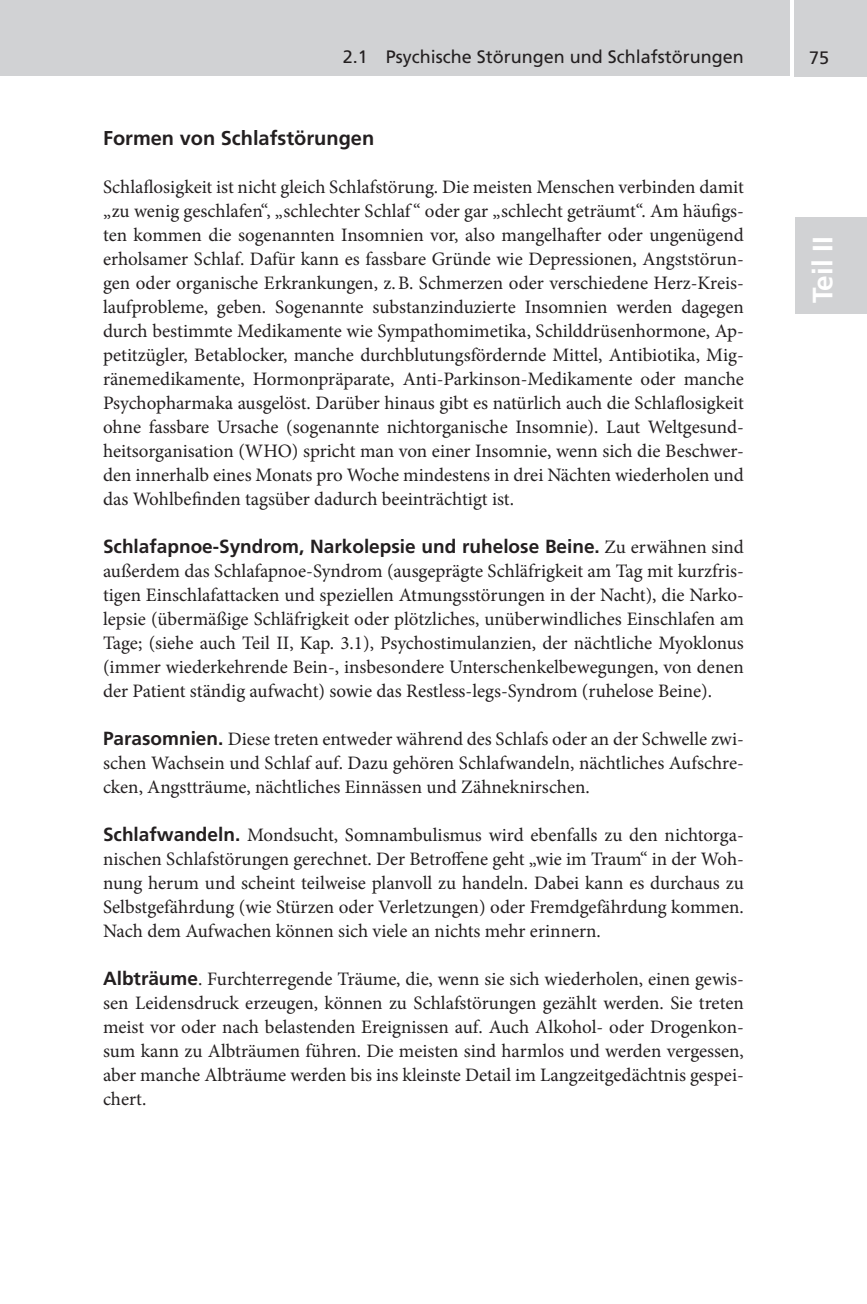
<style>
.page{position:relative;width:867px;height:1304px;background:#fff}
.page>*{position:absolute;margin:0;border:0;box-sizing:border-box;transform-origin:0 0}
.t1{font:700 28px "Frutiger LT";color:#fff}
.t2{font:700 20px "Frutiger LT";color:#231f20}
.t3{font:19px/24px "Minion Pro";color:#231f20;text-align:justify}
.t4{font:700 19px "Frutiger LT";color:#231f20}
.t5{font:18px "Frutiger LT";color:#231f20}
.s1{font-family:"Minion Pro";font-weight:400}
.s2{font-family:"Frutiger LT";font-weight:700}
</style>
<div class="page">
<hr style="left:0;top:0;width:3px;height:75px;background:#d1d2d4">
<div style="left:1px;top:0;width:788px;height:76px;background:#d1d2d4"></div>
<div style="left:794px;top:0;width:73px;height:76px;background:#d1d2d4"></div>
<div style="left:794px;top:217px;width:73px;height:96px;background:#d1d2d4"></div>
<p class="t5" style="left:343px;top:46px;width:403px">2.1 Psychische Störungen und Schlafstörungen</p>
<p class="t5" style="left:809px;top:47px;width:11px">75</p>
<p class="t2" style="left:103px;top:126px;width:273px">Formen von Schlafstörungen</p>
<p class="t3" style="left:103px;top:175px;width:642px">Schlaflosigkeit ist nicht gleich Schlafstörung. Die meisten Menschen verbinden damit „zu wenig geschlafen“, „schlechter Schlaf “ oder gar „schlecht geträumt“. Am häufigs&shy;ten kommen die sogenannten Insomnien vor, also mangelhafter oder ungenügend erholsamer Schlaf. Dafür kann es fassbare Gründe wie Depressionen, Angststörun&shy;gen oder organische Erkrankungen, z.B. Schmerzen oder verschiedene Herz-Kreis&shy;laufprobleme, geben. Sogenannte substanzinduzierte Insomnien werden dagegen durch bestimmte Medikamente wie Sympathomimetika, Schilddrüsenhormone, Ap&shy;petitzügler, Betablocker, manche durchblutungsfördernde Mittel, Antibiotika, Mig&shy;ränemedikamente, Hormonpräparate, Anti-Parkinson-Medikamente oder manche Psychopharmaka ausgelöst. Darüber hinaus gibt es natürlich auch die Schlaflosigkeit ohne fassbare Ursache (sogenannte nichtorganische Insomnie). Laut Weltgesund&shy;heitsorganisation (WHO) spricht man von einer Insomnie, wenn sich die Beschwer&shy;den innerhalb eines Monats pro Woche mindestens in drei Nächten wiederholen und das Wohlbefinden tagsüber dadurch beeinträchtigt ist.</p>
<p class="t4" style="left:103px;top:535px;width:642px">Schlafapnoe-Syndrom, Narkolepsie und ruhelose Beine. <span class="s1">Zu erwähnen sind</span></p>
<p class="t3" style="left:103px;top:559px;width:642px">außerdem das Schlafapnoe-Syndrom (ausgeprägte Schläfrigkeit am Tag mit kurzfris&shy;tigen Einschlafattacken und speziellen Atmungsstörungen in der Nacht), die Narko&shy;lepsie (übermäßige Schläfrigkeit oder plötzliches, unüberwindliches Einschlafen am Tage; (siehe auch Teil II, Kap. 3.1), Psychostimulanzien, der nächtliche Myoklonus (immer wiederkehrende Bein-, insbesondere Unterschenkelbewegungen, von denen der Patient ständig aufwacht) sowie das Restless-legs-Syndrom (ruhelose Beine).</p>
<p class="t3" style="left:103px;top:727px;width:642px"><span class="s2">Parasomnien.</span> Diese treten entweder während des Schlafs oder an der Schwelle zwi&shy;schen Wachsein und Schlaf auf. Dazu gehören Schlafwandeln, nächtliches Aufschre&shy;cken, Angstträume, nächtliches Einnässen und Zähneknirschen.</p>
<p class="t3" style="left:103px;top:823px;width:642px"><span class="s2">Schlafwandeln.</span> Mondsucht, Somnambulismus wird ebenfalls zu den nichtorga&shy;nischen Schlafstörungen gerechnet. Der Betroffene geht „wie im Traum“ in der Woh&shy;nung herum und scheint teilweise planvoll zu handeln. Dabei kann es durchaus zu Selbstgefährdung (wie Stürzen oder Verletzungen) oder Fremdgefährdung kommen.<br>Nach dem Aufwachen können sich viele an nichts mehr erinnern.</p>
<p class="t3" style="left:103px;top:967px;width:642px"><span class="s2">Albträume</span>. Furchterregende Träume, die, wenn sie sich wiederholen, einen gewis&shy;sen Leidensdruck erzeugen, können zu Schlafstörungen gezählt werden. Sie treten meist vor oder nach belastenden Ereignissen auf. Auch Alkohol- oder Drogenkon&shy;sum kann zu Albträumen führen. Die meisten sind harmlos und werden vergessen, aber manche Albträume werden bis ins kleinste Detail im Langzeitgedächtnis gespei&shy;chert.</p>
<h1 class="t1" style="left:806px;top:303px;width:68px;rotate:-90deg">Teil II</h1>
</div>
